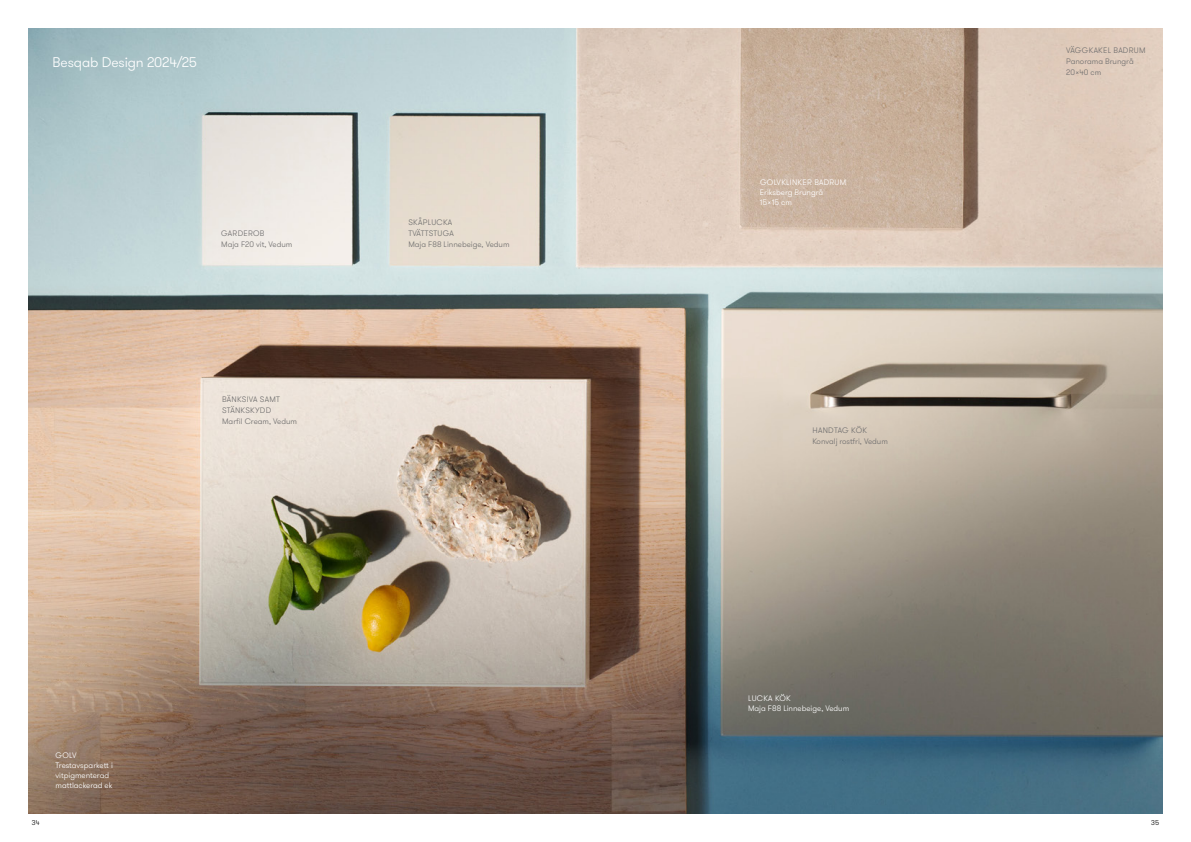
<style>
.page{position:relative;width:1191px;height:842px;background:#fff}
.page>*{position:absolute;margin:0;border:0;box-sizing:border-box;transform-origin:0 0}
.t1{font:300 14px "GT Walsheim";letter-spacing:-.015em;color:#fff}
.t2{font:300 8px/11px "GT Walsheim";color:#706f6f}
.t3{font:300 8px/10px "GT Walsheim";color:#fff}
.t4{font:300 8px/11px "GT Walsheim";letter-spacing:.02em;color:#706f6f}
.t5{font:300 7px "GT Walsheim";color:#000}
</style>
<div class="page">
<img style="left:28px;top:28px;width:1134px;height:786px">
<h1 class="t1" style="left:52px;top:54px;width:146px">Besqab Design 2024/25</h1>
<p class="t2" style="left:221px;top:228px;width:73px">GARDEROB<br>Maja F20 vit, Vedum</p>
<p class="t4" style="left:222px;top:394px;width:76px">BÄNKSIVA SAMT<br>STÄNKSKYDD<br>Marfil Cream, Vedum</p>
<p class="t2" style="left:408px;top:217px;width:103px">SKÅPLUCKA<br>TVÄTTSTUGA<br>Maja F88 Linnebeige, Vedum</p>
<p class="t3" style="left:56px;top:750px;width:59px">GOLV<br>Trestavsparkett i vitpigmenterad mattlackerad ek</p>
<p class="t3" style="left:760px;top:178px;width:88px">GOLVKLINKER BADRUM<br>Eriksberg Brungrå<br>15x15 cm</p>
<p class="t2" style="left:812px;top:425px;width:77px">HANDTAG KÖK<br>Konvalj rostfri, Vedum</p>
<p class="t3" style="left:748px;top:693px;width:103px">LUCKA KÖK<br>Maja F88 Linnebeige, Vedum</p>
<p class="t2" style="left:1066px;top:45px;width:81px">VÄGGKAKEL BADRUM<br>Panorama Brungrå<br>20x40 cm</p>
<p class="t5" style="left:32px;top:819px;width:9px">34</p>
<p class="t5" style="left:1151px;top:819px;width:9px">35</p>
</div>
